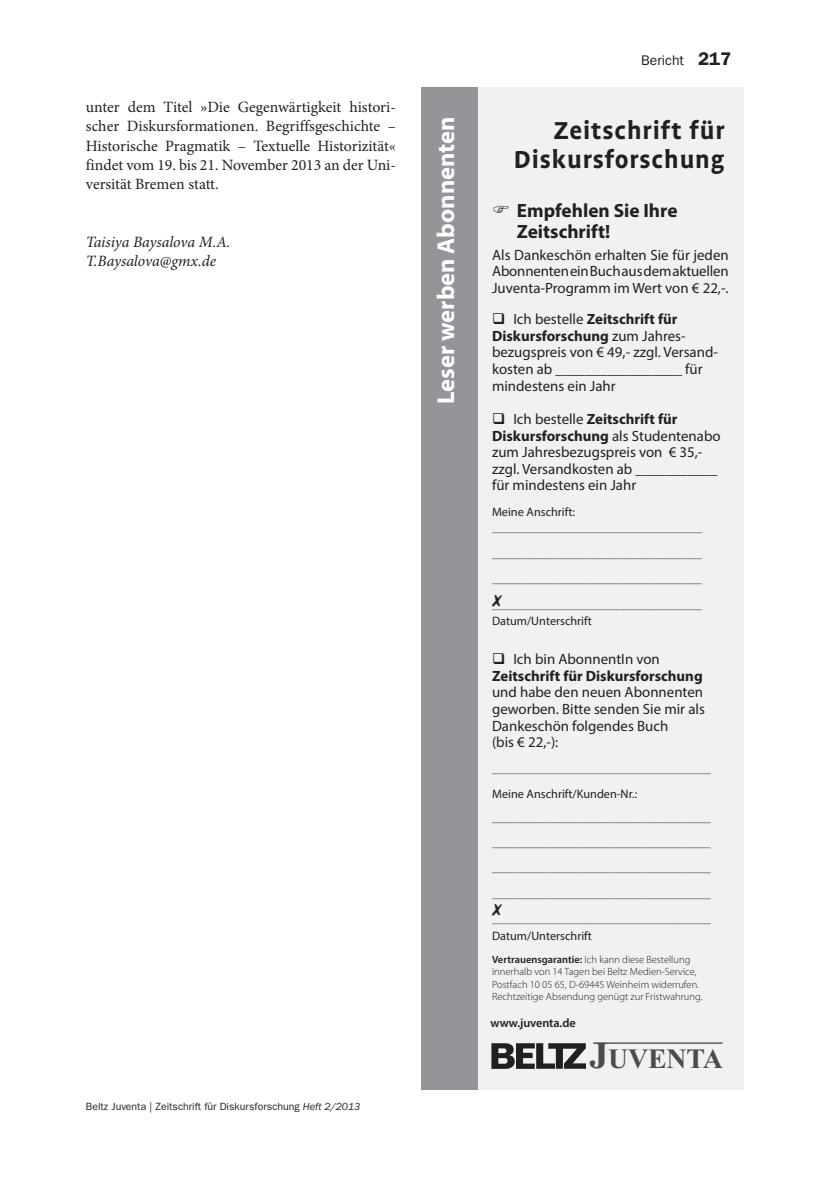
<style>
.page{position:relative;width:822px;height:1194px;background:#fff}
.page>*{position:absolute;margin:0;border:0;box-sizing:border-box;transform-origin:0 0}
.t1{font:700 28px/29.8px "Profile OT";letter-spacing:.03em;color:#231f20;text-align:right}
.t2{font:700 28px "Times New Roman";letter-spacing:-.01em;color:#4c4c4e}
.t3{font:700 24.5px "Myriad Pro";color:#fff}
.t4{font:700 19.25px/21px "Myriad Pro";color:#231f20}
.t5{font:15.75px/19.2px "Minion Pro";color:#231f20;text-align:justify}
.t6{font:italic 15.75px/19.2px "Minion Pro";letter-spacing:-.005em;color:#231f20}
.t7{font:14.88px/16.6px "Myriad Pro";color:#231f20}
.t8{font:700 14.88px "Myriad Pro";color:#231f20}
.t9{font:14px "Franklin Gothic";color:#231f20}
.t10{font:12.25px "Myriad Pro";color:#231f20}
.t11{font:600 12.25px "Myriad Pro";letter-spacing:-.01em;color:#231f20}
.t12{font:300 10.5px/12.2px "Myriad Pro";color:#231f20}
.t13{font:10.5px "Franklin Gothic";color:#231f20}
.t14{font:8.75px "Myriad Pro";color:#231f20}
.s1{font-style:italic}
.s2{font-weight:600;font-size:18.38px}
.s3{font-weight:700}
.s4{font-weight:600}
.s5{font-size:37.8px}
</style>
<div class="page">
<div style="left:421px;top:87px;width:322px;height:1002px;background:#f1f1f2"></div>
<div style="left:421px;top:87px;width:56px;height:1002px;background:#939598"></div>
<hr style="left:593px;top:1042px;width:129px;height:1px;background:#4c4c4e">
<img style="left:491px;top:1043px;width:94px;height:25px">
<h3 class="t5" style="left:86px;top:99px;width:312px">unter dem Titel »Die Gegenwärtigkeit histori&shy;scher Diskursformationen. Begriffsgeschichte – Historische Pragmatik – Textuelle Historizität« findet vom 19. bis 21. November 2013 an der Uni&shy;versität Bremen statt.</h3>
<h3 class="t6" style="left:86px;top:234px;width:146px">Taisiya Baysalova M.A.<br>T.Baysalova@gmx.de</h3>
<p class="t13" style="left:86px;top:1102px;width:276px">Beltz Juventa | Zeitschrift für Diskursforschung <span class="s1">Heft 2/2013</span></p>
<h2 class="t3" style="left:431px;top:404px;width:289px;rotate:-90deg">Leser werben Abonnenten</h2>
<h3 class="t9" style="left:641px;top:55px;width:91px">Bericht <span class="s2">217</span></h3>
<h1 class="t1" style="left:514px;top:114px;width:212px">Zeitschrift für<br>Diskursforschung</h1>
<h3 class="t4" style="left:516px;top:199px;width:162px">Empfehlen Sie Ihre<br>Zeitschrift!</h3>
<h3 class="t7" style="left:492px;top:248px;width:238px;text-align:justify">Als Dankeschön erhalten Sie für jeden Abonnenten ein Buch aus dem aktuellen Juventa-Programm im Wert von € 22,-.</h3>
<h3 class="t7" style="left:492px;top:312px;width:227px;text-indent:21px">Ich bestelle <span class="s3">Zeitschrift für<br>Diskursforschung</span> zum Jahres&shy;bezugspreis von € 49,- zzgl. Versand&shy;kosten ab _________________ für mindestens ein Jahr</h3>
<h3 class="t7" style="left:492px;top:412px;width:230px;text-indent:21px">Ich bestelle <span class="s3">Zeitschrift für<br>Diskursforschung</span> als Studentenabo zum Jahresbezugspreis von € 35,- zzgl. Versandkosten ab ___________ für mindestens ein Jahr</h3>
<h3 class="t10" style="left:492px;top:507px;width:85px">Meine Anschrift:</h3>
<p class="t14" style="left:492px;top:526px;width:212px">________________________________________________</p>
<p class="t14" style="left:492px;top:551px;width:212px">________________________________________________</p>
<p class="t14" style="left:492px;top:577px;width:212px">________________________________________________</p>
<p class="t14" style="left:492px;top:602px;width:212px">________________________________________________</p>
<h3 class="t10" style="left:492px;top:616px;width:101px">Datum/Unterschrift</h3>
<h3 class="t7" style="left:513px;top:652px;width:148px">Ich bin AbonnentIn von</h3>
<h3 class="t8" style="left:492px;top:667px;width:212px">Zeitschrift für Diskursforschung</h3>
<h3 class="t7" style="left:492px;top:685px;width:214px">und habe den neuen Abonnenten geworben. Bitte senden Sie mir als<br>Dankeschön folgendes Buch<br>(bis € 22,-):</h3>
<p class="t14" style="left:492px;top:766px;width:220px">__________________________________________________</p>
<h3 class="t10" style="left:492px;top:789px;width:147px">Meine Anschrift/Kunden-Nr.:</h3>
<p class="t14" style="left:492px;top:815px;width:220px">__________________________________________________</p>
<p class="t14" style="left:492px;top:840px;width:220px">__________________________________________________</p>
<p class="t14" style="left:492px;top:866px;width:220px">__________________________________________________</p>
<p class="t14" style="left:492px;top:891px;width:220px">__________________________________________________</p>
<p class="t14" style="left:492px;top:917px;width:220px">__________________________________________________</p>
<h3 class="t10" style="left:492px;top:931px;width:101px">Datum/Unterschrift</h3>
<p class="t12" style="left:492px;top:954px;width:212px"><span class="s4">Vertrauensgarantie:</span> Ich kann diese Bestellung innerhalb von 14 Tagen bei Beltz Medien-Service, Postfach 10 05 65, D-69445 Weinheim widerrufen.<br>Rechtzeitige Absendung genügt zur Fristwahrung.</p>
<h3 class="t11" style="left:490px;top:1018px;width:87px">www.juventa.de</h3>
<h1 class="t2" style="left:589px;top:1042px;width:135px"><span class="s5">J</span>UVENTA</h1>
</div>
